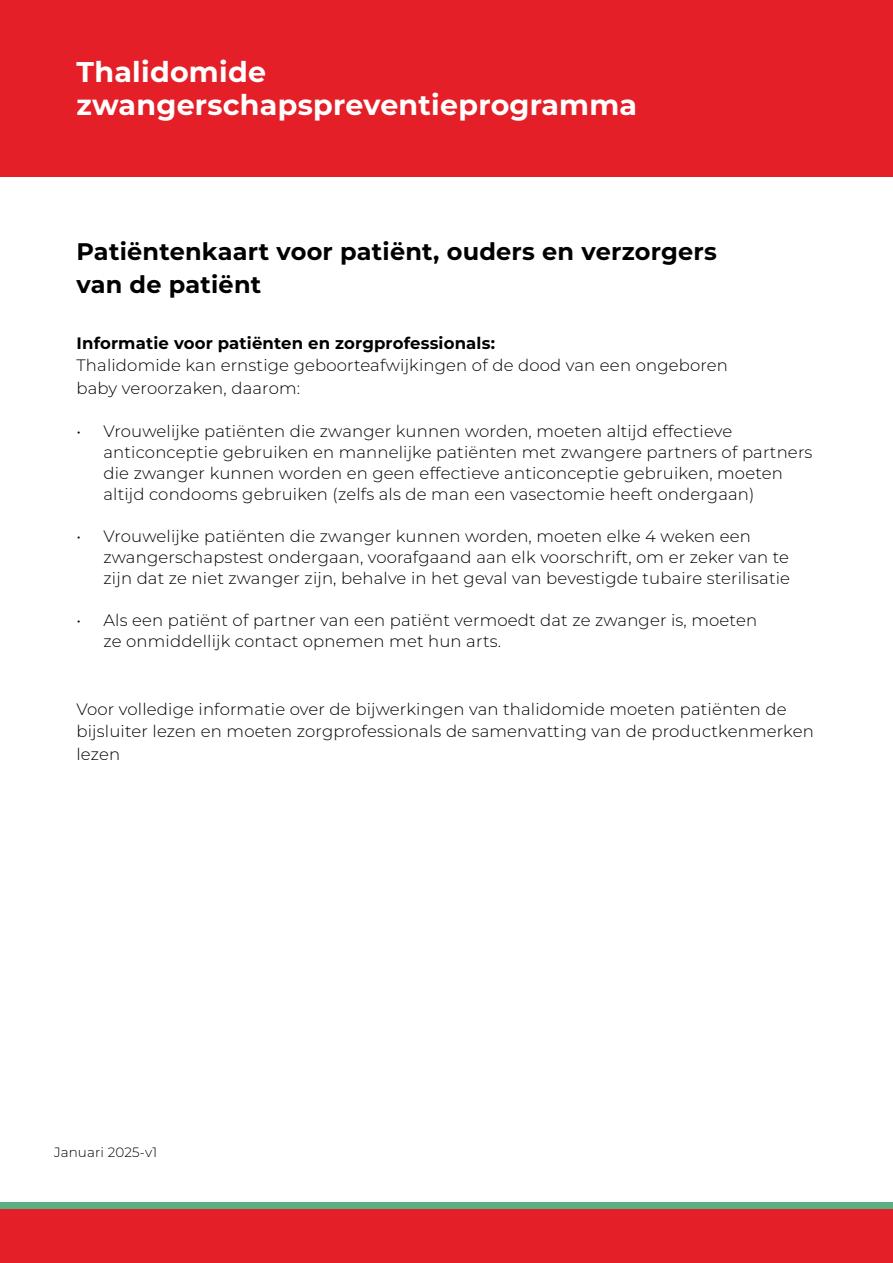
<style>
.page{position:relative;width:893px;height:1263px;background:#fff}
.page>*{position:absolute;margin:0;border:0;box-sizing:border-box;transform-origin:0 0}
.t1{font:700 28.5px/33px "Montserrat";letter-spacing:.01em;color:#fff}
.t2{font:700 24px/33px "Montserrat";letter-spacing:.01em;color:#000}
.t3{font:300 16.5px/21px "Montserrat";letter-spacing:.01em;color:#000}
.t4{font:700 16.5px "Montserrat";letter-spacing:.01em;color:#000}
.t5{font:300 13.5px "Montserrat";letter-spacing:.01em;color:#000}
</style>
<div class="page">
<div style="left:0;top:1209px;width:893px;height:54px;background:#e51f27"></div>
<div style="left:0;top:1202px;width:893px;height:7px;background:#57af82"></div>
<div style="left:0;top:0;width:893px;height:176px;background:#e51f27"></div>
<h1 class="t1" style="left:77px;top:54px;width:562px">Thalidomide zwangerschapspreventieprogramma</h1>
<h2 class="t2" style="left:77px;top:234px;width:642px">Patiëntenkaart voor patiënt, ouders en verzorgers van de patiënt</h2>
<p class="t4" style="left:77px;top:331px;width:420px">Informatie voor patiënten en zorgprofessionals:</p>
<p class="t3" style="left:77px;top:353px;width:653px;line-height:22.5px">Thalidomide kan ernstige geboorteafwijkingen of de dood van een ongeboren baby veroorzaken, daarom:</p>
<p class="t3" style="left:104px;top:420px;width:710px;text-indent:-27px">• Vrouwelijke patiënten die zwanger kunnen worden, moeten altijd effectieve anticonceptie gebruiken en mannelijke patiënten met zwangere partners of partners die zwanger kunnen worden en geen effectieve anticonceptie gebruiken, moeten altijd condooms gebruiken (zelfs als de man een vasectomie heeft ondergaan)</p>
<p class="t3" style="left:104px;top:525px;width:688px;text-indent:-27px">• Vrouwelijke patiënten die zwanger kunnen worden, moeten elke 4 weken een zwangerschapstest ondergaan, voorafgaand aan elk voorschrift, om er zeker van te zijn dat ze niet zwanger zijn, behalve in het geval van bevestigde tubaire sterilisatie</p>
<p class="t3" style="left:103px;top:609px;width:655px;text-indent:-27px">• Als een patiënt of partner van een patiënt vermoedt dat ze zwanger is, moeten ze onmiddellijk contact opnemen met hun arts.</p>
<p class="t3" style="left:77px;top:697px;width:739px;line-height:22.5px">Voor volledige informatie over de bijwerkingen van thalidomide moeten patiënten de bijsluiter lezen en moeten zorgprofessionals de samenvatting van de productkenmerken lezen</p>
<p class="t5" style="left:54px;top:1143px;width:105px">Januari 2025-v1</p>
</div>
